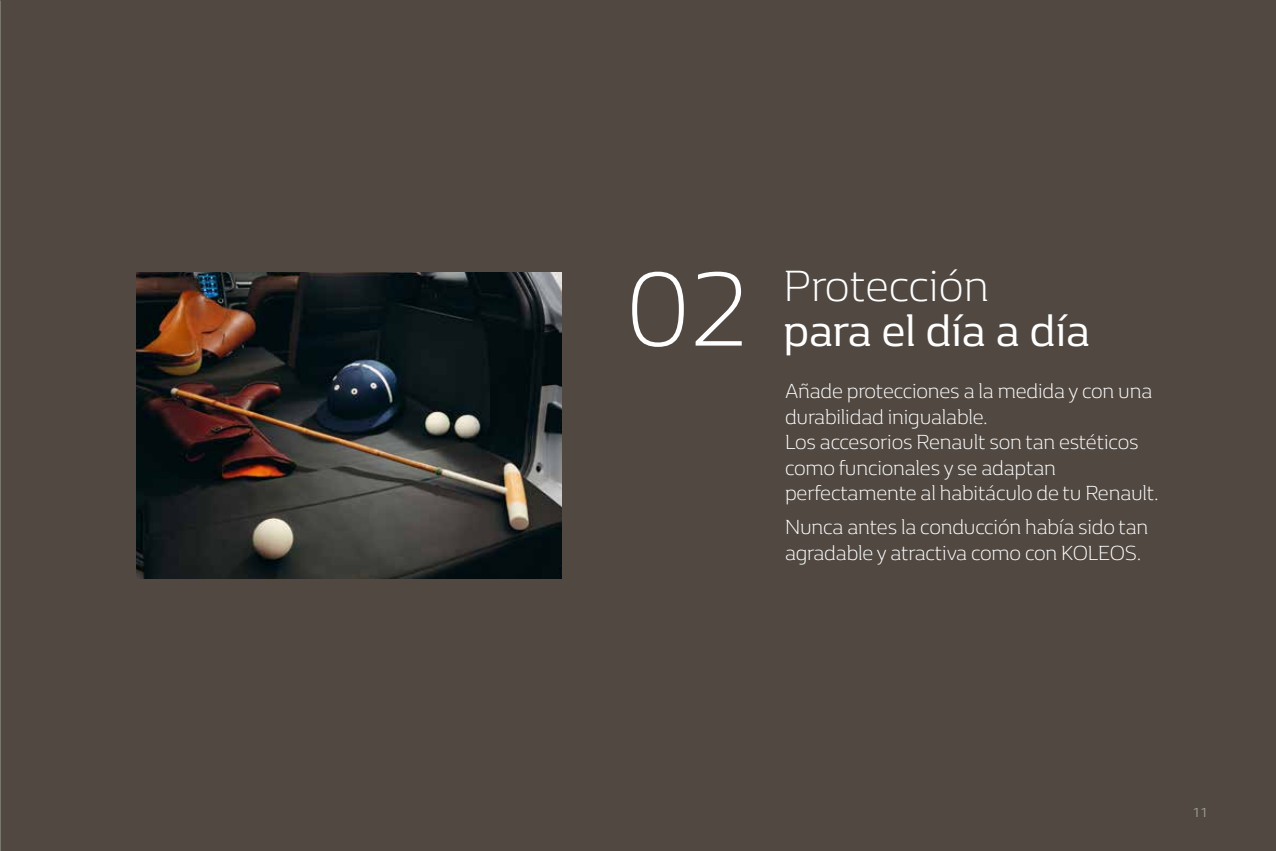
<style>
.page{position:relative;width:1276px;height:851px;background:#fff}
.page>*{position:absolute;margin:0;border:0;box-sizing:border-box;transform-origin:0 0}
.t1{font:300 108px "Renault Life";color:#fff}
.t2{font:45px "Renault Life";color:#fff}
.t3{font:300 45px "Renault Life";color:#fff}
.t4{font:300 21px/25.5px "Renault Life";letter-spacing:-.01em;color:#fff}
.t5{font:13.5px "Renault Life";color:#9d9d9c}
</style>
<div class="page">
<div style="left:0;top:0;width:1276px;height:850px;background:#504841"></div>
<img style="left:136px;top:272px;width:425px;height:306px">
<img style="left:0;top:0;width:1px;height:850px">
<h1 class="t1" style="left:627px;top:236px;width:126px">02</h1>
<h2 class="t3" style="left:783px;top:255px;width:207px">Protección</h2>
<h2 class="t2" style="left:783px;top:300px;width:308px">para el día a día</h2>
<p class="t4" style="left:785px;top:377px;width:375px">Añade protecciones a la medida y con una durabilidad inigualable.<br>Los accesorios Renault son tan estéticos como funcionales y se adaptan perfectamente al habitáculo de tu Renault.</p>
<p class="t4" style="left:785px;top:513px;width:365px">Nunca antes la conducción había sido tan agradable y atractiva como con KOLEOS.</p>
<p class="t5" style="left:1192px;top:803px;width:17px">11</p>
</div>
